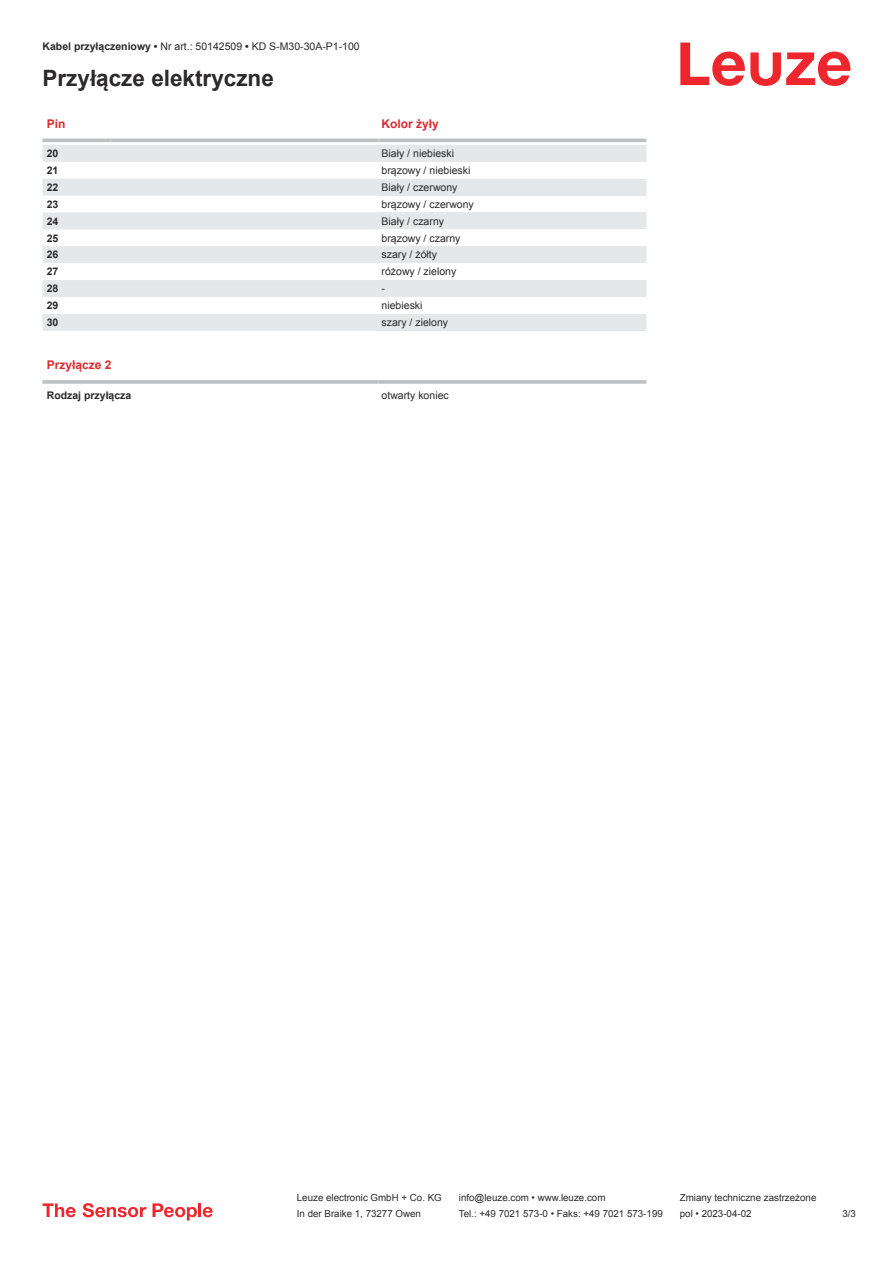
<style>
.page{position:relative;width:893px;height:1263px;background:#fff}
.page>*{position:absolute;margin:0;border:0;box-sizing:border-box;transform-origin:0 0}
.t1{font:700 22.5px "Arial";color:#2b292a}
.t2{font:700 12px "Arial";color:#db2a30}
.t3{font:10.5px "Arial";color:#2b292a}
.t4{font:700 10.5px "Arial";color:#2b292a}
.t5{font:9.75px "Arial";color:#2b292a}
.s1{font-weight:700}
</style>
<div class="page">
<svg style="left:680px;top:43px;width:170px;height:43px"></svg>
<svg style="left:43px;top:138px;width:603px;height:1px"></svg>
<svg style="left:43px;top:145px;width:335px;height:186px;fill:#e6e7e9"></svg>
<hr style="left:43px;top:139px;width:68px;height:3px;background:#bdbfc1">
<hr style="left:111px;top:139px;width:267px;height:3px;background:#bdbfc1">
<hr style="left:378px;top:139px;width:268px;height:3px;background:#bdbfc1">
<div style="left:378px;top:145px;width:268px;height:17px;background:#e6e7e9"></div>
<div style="left:378px;top:179px;width:268px;height:17px;background:#e6e7e9"></div>
<div style="left:378px;top:212px;width:268px;height:17px;background:#e6e7e9"></div>
<div style="left:378px;top:246px;width:268px;height:17px;background:#e6e7e9"></div>
<div style="left:378px;top:280px;width:268px;height:17px;background:#e6e7e9"></div>
<div style="left:378px;top:314px;width:268px;height:17px;background:#e6e7e9"></div>
<svg style="left:43px;top:380px;width:335px;height:4px"></svg>
<hr style="left:378px;top:380px;width:268px;height:4px;background:#c5c6c8">
<svg style="left:43px;top:1203px;width:33px;height:14px"></svg>
<svg style="left:83px;top:1203px;width:63px;height:14px"></svg>
<svg style="left:153px;top:1203px;width:44px;height:17px"></svg>
<hr style="left:198px;top:1203px;width:3px;height:14px;background:#ed272d">
<svg style="left:203px;top:1207px;width:10px;height:10px"></svg>
<p class="t3" style="left:43px;top:43px;width:319px"><span class="s1">Kabel przyłączeniowy •</span> Nr art.: 50142509 <span class="s1">•</span> KD S-M30-30A-P1-100</p>
<h1 class="t1" style="left:43px;top:63px;width:233px">Przyłącze elektryczne</h1>
<p class="t2" style="left:47px;top:119px;width:20px">Pin</p>
<p class="t2" style="left:382px;top:115px;width:59px">Kolor żyły</p>
<p class="t4" style="left:47px;top:146px;width:13px">20</p>
<p class="t3" style="left:382px;top:146px;width:74px">Biały / niebieski</p>
<p class="t4" style="left:47px;top:163px;width:13px">21</p>
<p class="t3" style="left:382px;top:163px;width:90px">brązowy / niebieski</p>
<p class="t4" style="left:47px;top:180px;width:13px">22</p>
<p class="t3" style="left:382px;top:180px;width:77px">Biały / czerwony</p>
<p class="t4" style="left:47px;top:197px;width:13px">23</p>
<p class="t3" style="left:382px;top:197px;width:94px">brązowy / czerwony</p>
<p class="t4" style="left:47px;top:214px;width:13px">24</p>
<p class="t3" style="left:382px;top:214px;width:64px">Biały / czarny</p>
<p class="t4" style="left:47px;top:230px;width:13px">25</p>
<p class="t3" style="left:382px;top:231px;width:80px">brązowy / czarny</p>
<p class="t4" style="left:47px;top:247px;width:13px">26</p>
<p class="t3" style="left:382px;top:248px;width:57px">szary / żółty</p>
<p class="t4" style="left:47px;top:264px;width:13px">27</p>
<p class="t3" style="left:382px;top:264px;width:76px">różowy / zielony</p>
<p class="t4" style="left:47px;top:281px;width:13px">28</p>
<p class="t3" style="left:382px;top:285px;width:5px">-</p>
<p class="t4" style="left:47px;top:298px;width:13px">29</p>
<p class="t3" style="left:382px;top:298px;width:42px">niebieski</p>
<p class="t4" style="left:47px;top:315px;width:13px">30</p>
<p class="t3" style="left:382px;top:315px;width:68px">szary / zielony</p>
<p class="t2" style="left:47px;top:357px;width:66px">Przyłącze 2</p>
<p class="t4" style="left:47px;top:387px;width:86px">Rodzaj przyłącza</p>
<p class="t3" style="left:382px;top:388px;width:69px">otwarty koniec</p>
<p class="t5" style="left:297px;top:1191px;width:146px">Leuze electronic GmbH + Co. KG</p>
<p class="t5" style="left:459px;top:1191px;width:148px">info@leuze.com • www.leuze.com</p>
<p class="t5" style="left:680px;top:1191px;width:138px">Zmiany techniczne zastrzeżone</p>
<p class="t5" style="left:297px;top:1207px;width:126px">In der Braike 1, 73277 Owen</p>
<p class="t5" style="left:459px;top:1207px;width:205px">Tel.: +49 7021 573-0 • Faks: +49 7021 573-199</p>
<p class="t5" style="left:680px;top:1207px;width:73px">pol • 2023-04-02</p>
<p class="t5" style="left:842px;top:1210px;width:15px">3 /3</p>
</div>
